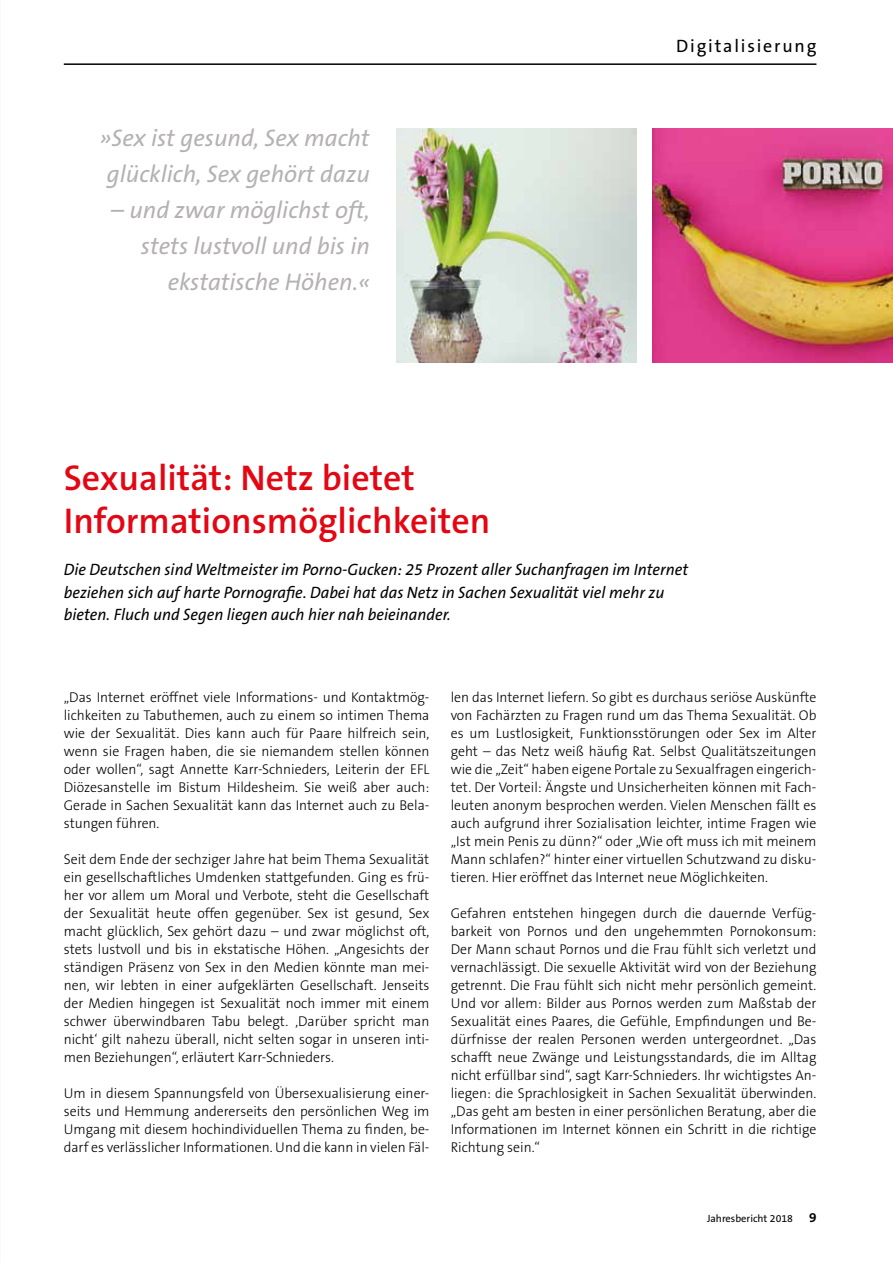
<style>
.page{position:relative;width:893px;height:1263px;background:#fff}
.page>*{position:absolute;margin:0;border:0;box-sizing:border-box;transform-origin:0 0}
.t1{font:600 36px/43.2px "The Sans B6";color:#e30613}
.t2{font:italic 24px/36px "The Sans B5 Plain";color:#b5b1b1;text-align:center}
.t3{font:18px "The Sans B5 Plain";letter-spacing:.1em;color:#000}
.t4{font:italic 16.5px/22.5px "The Sans B5 Plain";color:#000}
.t5{font:300 14.25px/18px "The Sans B3";color:#000;text-align:justify}
.t6{font:10.5px "The Sans B5 Plain";color:#000}
.s1{font-family:"The Sans B7";font-weight:700;font-size:13.5px}
</style>
<div class="page">
<hr style="left:64px;top:63px;width:752px;height:2px;background:#000">
<img style="left:653px;top:129px;width:240px;height:233px">
<img style="left:396px;top:129px;width:241px;height:233px">
<h2 class="t2" style="left:100px;top:121px;width:272px">»Sex ist gesund, Sex macht glücklich, Sex gehört dazu</h2>
<h2 class="t2" style="left:111px;top:193px;width:261px;text-align:right">– und zwar möglichst oft, stets lustvoll und bis in ekstatische Höhen.«</h2>
<p class="t3" style="left:676px;top:36px;width:142px">Digitalisierung</p>
<h1 class="t1" style="left:64px;top:457px;width:428px">Sexualität: Netz bietet<br>Informationsmöglichkeiten</h1>
<p class="t4" style="left:64px;top:559px;width:626px">Die Deutschen sind Weltmeister im Porno-Gucken: 25 Prozent aller Suchanfragen im Internet beziehen sich auf harte Pornografie. Dabei hat das Netz in Sachen Sexualität viel mehr zu bieten. Fluch und Segen liegen auch hier nah beieinander.</p>
<p class="t5" style="left:64px;top:689px;width:367px">„Das Internet eröffnet viele Informations- und Kontaktmög&shy;lichkeiten zu Tabuthemen, auch zu einem so intimen Thema wie der Sexualität. Dies kann auch für Paare hilfreich sein, wenn sie Fragen haben, die sie niemandem stellen können oder wollen“, sagt Annette Karr-Schnieders, Leiterin der EFL Diözesanstelle im Bistum Hildesheim. Sie weiß aber auch:<br>Gerade in Sachen Sexualität kann das Internet auch zu Bela&shy;stungen führen.</p>
<p class="t5" style="left:64px;top:851px;width:367px">Seit dem Ende der sechziger Jahre hat beim Thema Sexualität ein gesellschaftliches Umdenken stattgefunden. Ging es frü&shy;her vor allem um Moral und Verbote, steht die Gesellschaft der Sexualität heute offen gegenüber. Sex ist gesund, Sex macht glücklich, Sex gehört dazu – und zwar möglichst oft, stets lustvoll und bis in ekstatische Höhen. „Angesichts der ständigen Präsenz von Sex in den Medien könnte man mei&shy;nen, wir lebten in einer aufgeklärten Gesellschaft. Jenseits der Medien hingegen ist Sexualität noch immer mit einem schwer überwindbaren Tabu belegt. ‚Darüber spricht man nicht‘ gilt nahezu überall, nicht selten sogar in unseren inti&shy;men Beziehungen“, erläutert Karr-Schnieders.</p>
<p class="t5" style="left:64px;top:1085px;width:367px">Um in diesem Spannungsfeld von Übersexualisierung einer&shy;seits und Hemmung andererseits den persönlichen Weg im Umgang mit diesem hochindividuellen Thema zu finden, be&shy;darf es verlässlicher Informationen. Und die kann in vielen Fäl-</p>
<p class="t5" style="left:451px;top:689px;width:367px">len das Internet liefern. So gibt es durchaus seriöse Auskünfte von Fachärzten zu Fragen rund um das Thema Sexualität. Ob es um Lustlosigkeit, Funktionsstörungen oder Sex im Alter geht – das Netz weiß häufig Rat. Selbst Qualitätszeitungen wie die „Zeit“ haben eigene Portale zu Sexualfragen eingerich&shy;tet. Der Vorteil: Ängste und Unsicherheiten können mit Fach&shy;leuten anonym besprochen werden. Vielen Menschen fällt es auch aufgrund ihrer Sozialisation leichter, intime Fragen wie „Ist mein Penis zu dünn?“ oder „Wie oft muss ich mit meinem Mann schlafen?“ hinter einer virtuellen Schutzwand zu disku&shy;tieren. Hier eröffnet das Internet neue Möglichkeiten.</p>
<p class="t5" style="left:451px;top:905px;width:367px">Gefahren entstehen hingegen durch die dauernde Verfüg&shy;barkeit von Pornos und den ungehemmten Pornokonsum:<br>Der Mann schaut Pornos und die Frau fühlt sich verletzt und vernachlässigt. Die sexuelle Aktivität wird von der Beziehung getrennt. Die Frau fühlt sich nicht mehr persönlich gemeint.<br>Und vor allem: Bilder aus Pornos werden zum Maßstab der Sexualität eines Paares, die Gefühle, Empfindungen und Be&shy;dürfnisse der realen Personen werden untergeordnet. „Das schafft neue Zwänge und Leistungsstandards, die im Alltag nicht erfüllbar sind“, sagt Karr-Schnieders. Ihr wichtigstes An&shy;liegen: die Sprachlosigkeit in Sachen Sexualität überwinden. „Das geht am besten in einer persönlichen Beratung, aber die Informationen im Internet können ein Schritt in die richtige Richtung sein.“</p>
<p class="t6" style="left:707px;top:1213px;width:111px">Jahresbericht 2018 <span class="s1">9</span></p>
</div>
